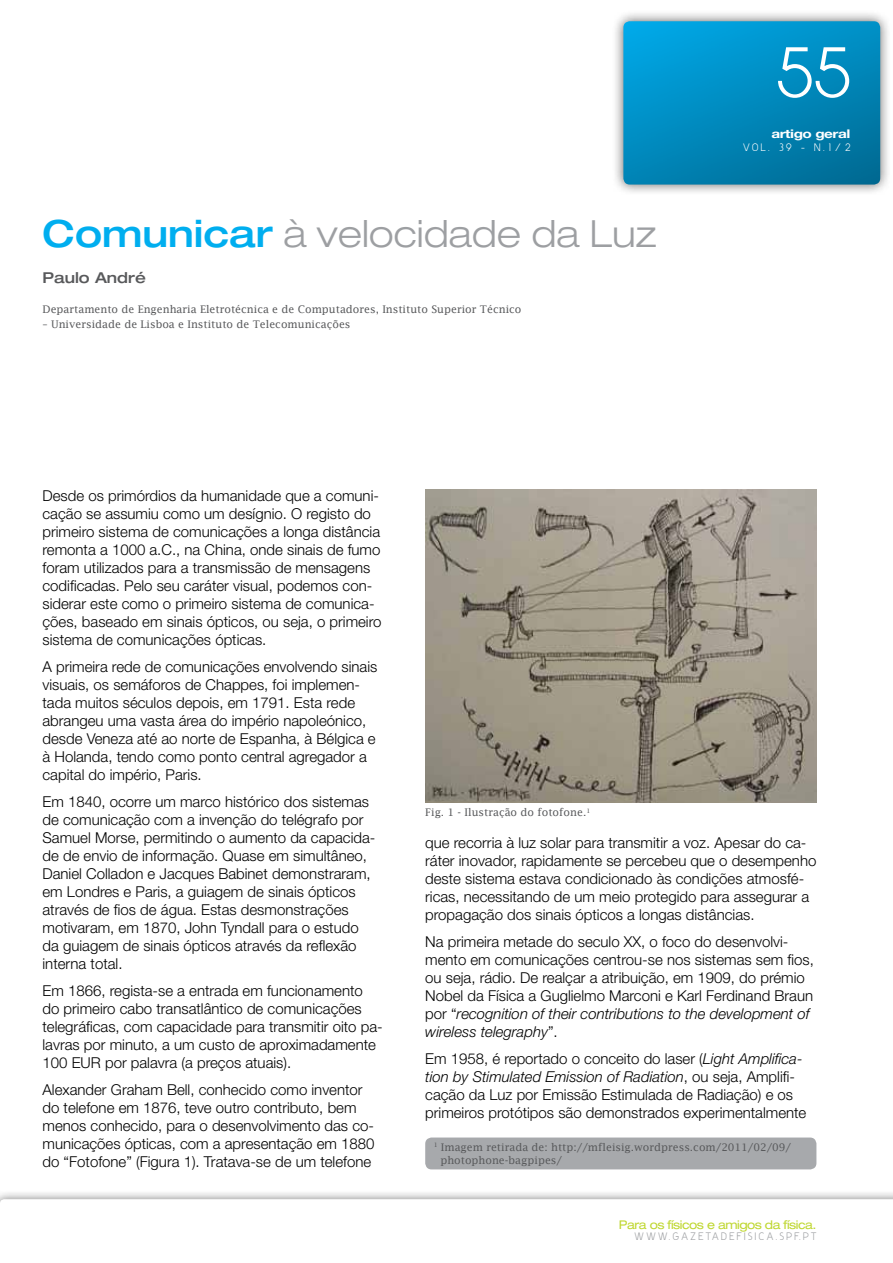
<style>
.page{position:relative;width:893px;height:1263px;background:#fff}
.page>*{position:absolute;margin:0;border:0;box-sizing:border-box;transform-origin:0 0}
.t1{font:60px "Y2 K Neophyte";color:#fff}
.t2{font:300 expanded 37.5px "Helvetica Neue LT Std";color:#9d9fa2}
.t3{font:300 15px/18px "Helvetica Neue LT Std";color:#000}
.t4{font:500 expanded 15px "Helvetica Neue LT Std";color:#58595b}
.t5{font:expanded 12px "Helvetica Neue LT Std";letter-spacing:-.04em;color:#bfd730}
.t6{font:700 12px "Helvetica Neue LT Std";letter-spacing:-.03em;color:#fff;scale:1.28 1}
.t7{font:10.5px/12.6px "Lucida Fax";color:#58595b}
.t8{font:9px "Y2 K Neophyte";letter-spacing:.28em;color:#9d9fa2}
.t9{font:9px "Y2 K Neophyte";color:#fff}
.s1{font-weight:500;color:#00aeef}
.s2{font-style:italic}
</style>
<div class="page">
<div style="left:0;top:1190px;width:893px;height:73px;background:#000;opacity:.45"></div>
<svg style="left:0;top:1199px;width:893px;height:64px"></svg>
<div style="left:612px;top:10px;width:280px;height:186px;background:#000;opacity:.6"></div>
<img style="left:623px;top:21px;width:257px;height:164px">
<img style="left:425px;top:489px;width:391px;height:313px">
<div style="left:425px;top:1137px;width:391px;height:32px;background:#a7a9ac;border-radius:6px"></div>
<h1 class="t1" style="left:777px;top:32px;width:75px">55</h1>
<h2 class="t2" style="left:43px;top:211px;width:615px"><span class="s1">Comunicar</span> à velocidade da Luz</h2>
<p class="t4" style="left:43px;top:268px;width:105px">Paulo André</p>
<p class="t7" style="left:43px;top:303px;width:480px">Departamento de Engenharia Eletrotécnica e de Computadores, Instituto Superior Técnico</p>
<p class="t7" style="left:43px;top:318px;width:309px">– Universidade de Lisboa e Instituto de Telecomunicações</p>
<p class="t6" style="left:771px;top:126px;width:63px">artigo geral</p>
<p class="t9" style="left:743px;top:141px;width:109px">VOL. 39 - N. 1 / 2</p>
<p class="t3" style="left:43px;top:486px;width:340px">Desde os primórdios da humanidade que a comuni&shy;cação se assumiu como um desígnio. O registo do primeiro sistema de comunicações a longa distância remonta a 1000 a.C., na China, onde sinais de fumo foram utilizados para a transmissão de mensagens codificadas. Pelo seu caráter visual, podemos con&shy;siderar este como o primeiro sistema de comunica&shy;ções, baseado em sinais ópticos, ou seja, o primeiro sistema de comunicações ópticas.</p>
<p class="t3" style="left:43px;top:657px;width:336px">A primeira rede de comunicações envolvendo sinais visuais, os semáforos de Chappes, foi implemen&shy;tada muitos séculos depois, em 1791. Esta rede abrangeu uma vasta área do império napoleónico, desde Veneza até ao norte de Espanha, à Bélgica e à Holanda, tendo como ponto central agregador a capital do império, Paris.</p>
<p class="t3" style="left:43px;top:792px;width:334px">Em 1840, ocorre um marco histórico dos sistemas de comunicação com a invenção do telégrafo por Samuel Morse, permitindo o aumento da capacida&shy;de de envio de informação. Quase em simultâneo, Daniel Colladon e Jacques Babinet demonstraram, em Londres e Paris, a guiagem de sinais ópticos através de fios de água. Estas desmonstrações motivaram, em 1870, John Tyndall para o estudo da guiagem de sinais ópticos através da reflexão interna total.</p>
<p class="t3" style="left:43px;top:981px;width:342px">Em 1866, regista-se a entrada em funcionamento do primeiro cabo transatlântico de comunicações telegráficas, com capacidade para transmitir oito pa&shy;lavras por minuto, a um custo de aproximadamente 100 EUR por palavra (a preços atuais).</p>
<p class="t3" style="left:43px;top:1080px;width:334px">Alexander Graham Bell, conhecido como inventor do telefone em 1876, teve outro contributo, bem menos conhecido, para o desenvolvimento das co&shy;municações ópticas, com a apresentação em 1880 do “Fotofone” (Figura 1). Tratava-se de um telefone</p>
<p class="t7" style="left:425px;top:806px;width:167px">Fig. 1 - Ilustração do fotofone.<sup>1</sup></p>
<p class="t3" style="left:425px;top:834px;width:393px">que recorria à luz solar para transmitir a voz. Apesar do ca&shy;ráter inovador, rapidamente se percebeu que o desempenho deste sistema estava condicionado às condições atmosfé&shy;ricas, necessitando de um meio protegido para assegurar a propagação dos sinais ópticos a longas distâncias.</p>
<p class="t3" style="left:425px;top:933px;width:390px">Na primeira metade do seculo XX, o foco do desenvolvi&shy;mento em comunicações centrou-se nos sistemas sem fios, ou seja, rádio. De realçar a atribuição, em 1909, do prémio Nobel da Física a Guglielmo Marconi e Karl Ferdinand Braun por “<span class="s2">recognition of their contributions to the development of wireless telegraphy</span>”.</p>
<p class="t3" style="left:425px;top:1050px;width:383px">Em 1958, é reportado o conceito do laser (<span class="s2">Light Amplifica&shy;tion by Stimulated Emission of Radiation</span>, ou seja, Amplifi&shy;cação da Luz por Emissão Estimulada de Radiação) e os primeiros protótipos são demonstrados experimentalmente</p>
<p class="t7" style="left:440px;top:1141px;width:352px;text-indent:-7px"><sup>1</sup> Imagem retirada de: http://mfleisig.wordpress.com/2011/02/09/ photophone-bagpipes/</p>
<p class="t5" style="left:619px;top:1217px;width:199px">Para os físicos e amigos da física.</p>
<p class="t8" style="left:634px;top:1230px;width:183px">WWW.GAZETADEFISICA.SPF.PT</p>
</div>
